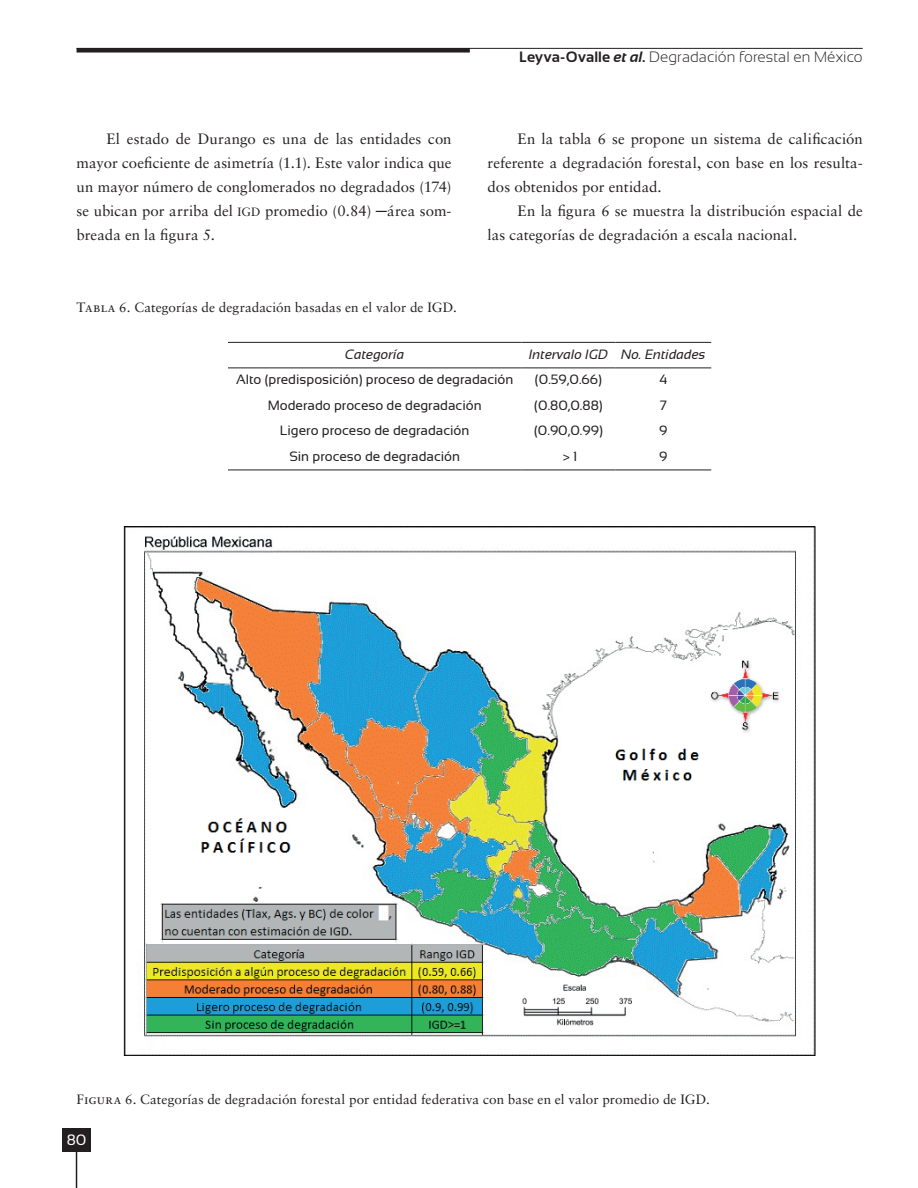
<style>
.page{position:relative;width:918px;height:1188px;background:#fff}
.page>*{position:absolute;margin:0;border:0;box-sizing:border-box;transform-origin:0 0}
.t1{font:15px/24px "Sabon LT Std";letter-spacing:.005em;color:#231f20;text-align:justify}
.t2{font:300 15px "Sansation";letter-spacing:.005em;color:#231f20}
.t3{font:15px "Sansation";color:#fff}
.t4{font:13.5px "Sansation";color:#231f20}
.t5{font:13.5px "Sabon LT Std";letter-spacing:.01em;color:#231f20}
.t6{font:italic 13.5px "Sansation";color:#231f20}
.s1{font-size:12px}
.s2{font-family:"Times New Roman";font-style:italic}
.s3{font-weight:700}
.s4{font-weight:700;font-style:italic}
</style>
<div class="page">
<div style="left:63px;top:1128px;width:28px;height:24px;background:#231f20"></div>
<hr style="left:76px;top:1151px;width:1px;height:37px;background:#231f20">
<div style="left:77px;top:48px;width:393px;height:5px;background:#231f20"></div>
<hr style="left:77px;top:48px;width:786px;height:1px;background:#231f20">
<hr style="left:228px;top:470px;width:293px;height:1px;background:#231f20">
<hr style="left:521px;top:470px;width:95px;height:1px;background:#231f20">
<hr style="left:616px;top:470px;width:95px;height:1px;background:#231f20">
<hr style="left:228px;top:342px;width:293px;height:1px;background:#231f20">
<hr style="left:521px;top:342px;width:95px;height:1px;background:#231f20">
<hr style="left:616px;top:342px;width:95px;height:1px;background:#231f20">
<hr style="left:228px;top:368px;width:293px;height:1px;background:#231f20">
<hr style="left:521px;top:368px;width:95px;height:1px;background:#231f20">
<hr style="left:616px;top:368px;width:95px;height:1px;background:#231f20">
<img style="left:124px;top:526px;width:691px;height:530px">
<p class="t1" style="left:77px;top:127px;width:377px;text-indent:30px">El estado de Durango es una de las entidades con mayor coeficiente de asimetría (1.1). Este valor indica que un mayor número de conglomerados no degradados (174) se ubican por arriba del <span class="s1">IGD</span> promedio (0.84) <span class="s2">─</span>área som&shy;breada en la figura 5.</p>
<p class="t2" style="left:519px;top:48px;width:345px"><span class="s3">Leyva-Ovalle</span> <span class="s4">et al</span><span class="s3">.</span> Degradación forestal en México</p>
<p class="t1" style="left:488px;top:127px;width:377px;text-indent:30px">En la tabla 6 se propone un sistema de calificación referente a degradación forestal, con base en los resulta&shy;dos obtenidos por entidad.</p>
<p class="t1" style="left:488px;top:199px;width:377px;text-indent:30px">En la figura 6 se muestra la distribución espacial de las categorías de degradación a escala nacional.</p>
<p class="t5" style="left:77px;top:299px;width:382px">Tabla 6. Categorías de degradación basadas en el valor de IGD.</p>
<p class="t6" style="left:345px;top:347px;width:61px">Categoría</p>
<p class="t6" style="left:529px;top:347px;width:178px">Intervalo IGD No. Entidades</p>
<p class="t4" style="left:236px;top:372px;width:279px">Alto (predisposición) proceso de degradación</p>
<p class="t4" style="left:535px;top:372px;width:69px">(0.59,0.66)</p>
<p class="t4" style="left:659px;top:372px;width:10px">4</p>
<p class="t4" style="left:268px;top:398px;width:215px">Moderado proceso de degradación</p>
<p class="t4" style="left:534px;top:398px;width:70px">(0.80,0.88)</p>
<p class="t4" style="left:660px;top:398px;width:9px">7</p>
<p class="t4" style="left:280px;top:423px;width:191px">Ligero proceso de degradación</p>
<p class="t4" style="left:534px;top:423px;width:70px">(0.90,0.99)</p>
<p class="t4" style="left:659px;top:423px;width:10px">9</p>
<p class="t4" style="left:289px;top:449px;width:172px">Sin proceso de degradación</p>
<p class="t4" style="left:563px;top:449px;width:16px">&gt; 1</p>
<p class="t4" style="left:659px;top:449px;width:10px">9</p>
<p class="t5" style="left:77px;top:1091px;width:635px">Figura 6. Categorías de degradación forestal por entidad federativa con base en el valor promedio de IGD.</p>
<p class="t3" style="left:67px;top:1131px;width:21px">80</p>
</div>
